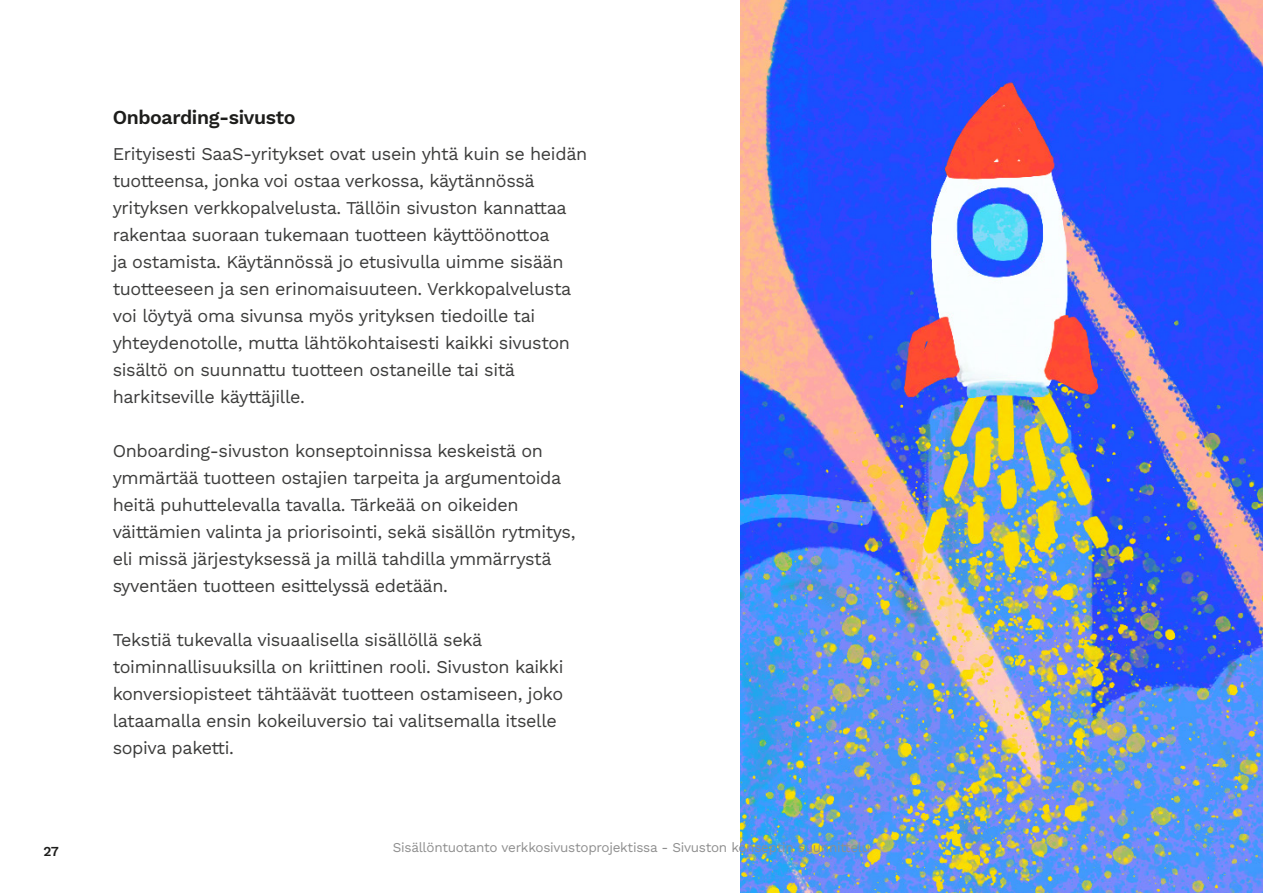
<style>
.page{position:relative;width:1263px;height:893px;background:#fff}
.page>*{position:absolute;margin:0;border:0;box-sizing:border-box;transform-origin:0 0}
.Leipäteksti{font:600 19.5px "Work Sans";letter-spacing:-.02em;color:#1d1d1b}
.Leipäteksti-2{font:18px/27px "Work Sans";letter-spacing:-.02em;color:#3d3d3c}
.Leipäteksti-3{font:13.5px "Work Sans";letter-spacing:-.02em;color:#8f8f8f}
.t1{font:600 13.5px "Work Sans";color:#1d1d1b}
</style>
<div class="page">
<img style="left:740px;top:0;width:523px;height:893px">
<p class="t1" style="left:43px;top:843px;width:17px">27</p>
<p class="Leipäteksti" style="left:113px;top:106px;width:184px">Onboarding-sivusto</p>
<p class="Leipäteksti-2" style="left:113px;top:140px;width:476px">Erityisesti SaaS-yritykset ovat usein yhtä kuin se heidän tuotteensa, jonka voi ostaa verkossa, käytännössä yrityksen verkkopalvelusta. Tällöin sivuston kannattaa rakentaa suoraan tukemaan tuotteen käyttöönottoa<br>ja ostamista. Käytännössä jo etusivulla uimme sisään tuotteeseen ja sen erinomaisuuteen. Verkkopalvelusta voi löytyä oma sivunsa myös yrityksen tiedoille tai yhteydenotolle, mutta lähtökohtaisesti kaikki sivuston sisältö on suunnattu tuotteen ostaneille tai sitä harkitseville käyttäjille.</p>
<p class="Leipäteksti-2" style="left:113px;top:437px;width:464px">Onboarding-sivuston konseptoinnissa keskeistä on ymmärtää tuotteen ostajien tarpeita ja argumentoida heitä puhuttelevalla tavalla. Tärkeää on oikeiden väittämien valinta ja priorisointi, sekä sisällön rytmitys, eli missä järjestyksessä ja millä tahdilla ymmärrystä syventäen tuotteen esittelyssä edetään.</p>
<p class="Leipäteksti-2" style="left:113px;top:626px;width:452px">Tekstiä tukevalla visuaalisella sisällöllä sekä toiminnallisuuksilla on kriittinen rooli. Sivuston kaikki konversiopisteet tähtäävät tuotteen ostamiseen, joko lataamalla ensin kokeiluversio tai valitsemalla itselle sopiva paketti.</p>
<p class="Leipäteksti-3" style="left:393px;top:837px;width:479px">Sisällöntuotanto verkkosivustoprojektissa - Sivuston konseptin suunnittelu</p>
</div>
